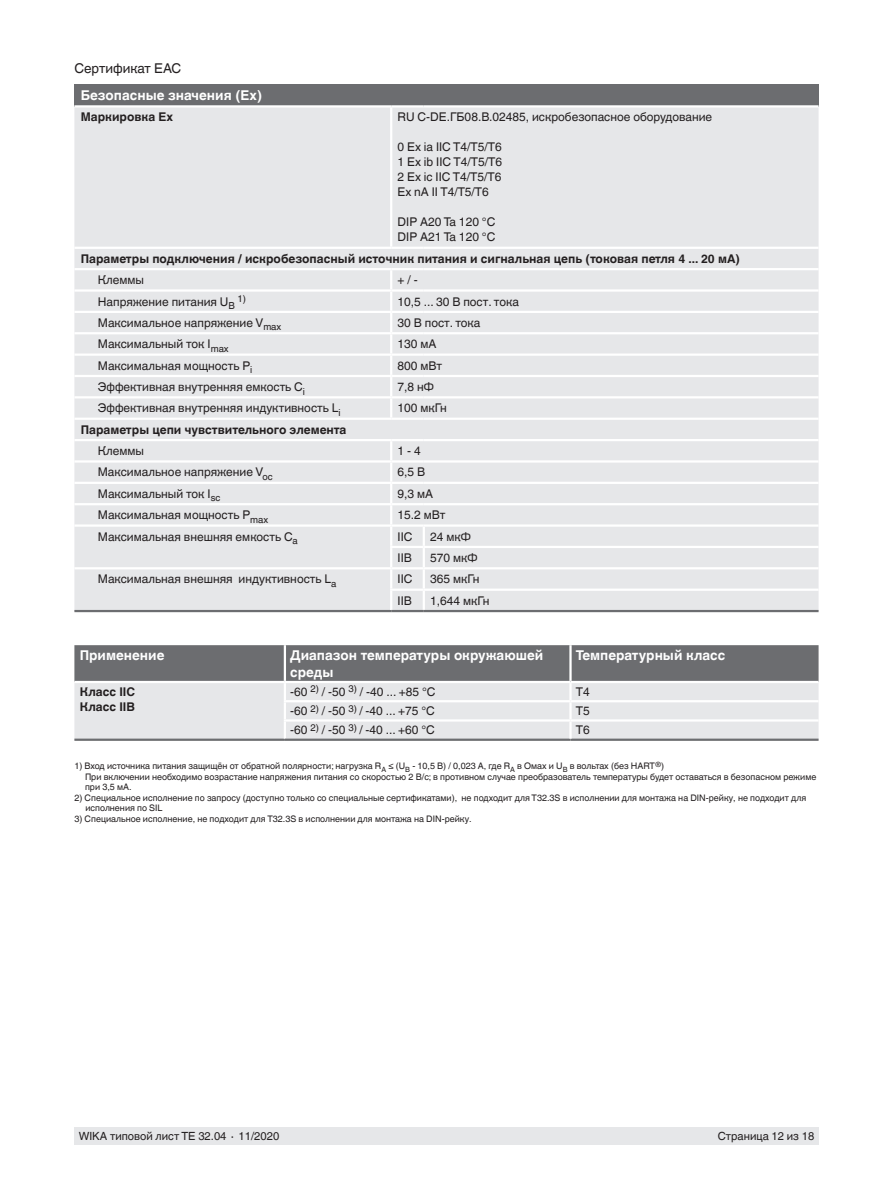
<style>
.page{position:relative;width:893px;height:1188px;background:#fff}
.page>*{position:absolute;margin:0;border:0;box-sizing:border-box;transform-origin:0 0}
.t1{font:700 13.5px/16.5px "Helvetica World";color:#fff}
.t2{font:13.5px "Helvetica World";color:#231f20}
.t3{font:12px/15px "Helvetica World";color:#231f20;text-align:justify}
.t4{font:700 12px/15px "Helvetica World";color:#231f20}
.t5{font:11.25px "Helvetica World";color:#231f20}
.t6{font:9.6px "Helvetica World";color:#231f20}
.t7{font:9px/10.5px "Helvetica World";color:#231f20}
</style>
<div class="page">
<div style="left:74px;top:1128px;width:745px;height:17px;background:#e6e7e9"></div>
<div style="left:74px;top:84px;width:745px;height:22px;background:#6c6d70"></div>
<div style="left:74px;top:108px;width:745px;height:502px;background:#e6e7e9"></div>
<hr style="left:74px;top:610px;width:317px;height:2px;background:#6c6d70">
<hr style="left:390px;top:108px;width:2px;height:139px;background:#fff">
<hr style="left:390px;top:334px;width:2px;height:20px;background:#fff">
<svg style="left:390px;top:356px;width:2px;height:40px"></svg>
<hr style="left:390px;top:398px;width:2px;height:20px;background:#fff">
<hr style="left:74px;top:247px;width:317px;height:2px;background:#fff">
<hr style="left:391px;top:247px;width:33px;height:2px;background:#fff">
<hr style="left:424px;top:247px;width:395px;height:2px;background:#fff">
<hr style="left:74px;top:268px;width:317px;height:2px;background:#fff">
<hr style="left:391px;top:268px;width:33px;height:2px;background:#fff">
<hr style="left:424px;top:268px;width:395px;height:2px;background:#fff">
<hr style="left:74px;top:439px;width:317px;height:2px;background:#fff">
<hr style="left:391px;top:439px;width:33px;height:2px;background:#fff">
<hr style="left:424px;top:439px;width:395px;height:2px;background:#fff">
<hr style="left:74px;top:418px;width:317px;height:2px;background:#fff">
<hr style="left:391px;top:418px;width:33px;height:2px;background:#fff">
<hr style="left:424px;top:418px;width:395px;height:2px;background:#fff">
<hr style="left:74px;top:524px;width:317px;height:3px;background:#fff">
<hr style="left:74px;top:567px;width:317px;height:2px;background:#fff">
<hr style="left:390px;top:569px;width:2px;height:20px;background:#fff">
<svg style="left:390px;top:591px;width:2px;height:19px"></svg>
<hr style="left:74px;top:289px;width:317px;height:3px;background:#fff">
<svg style="left:423px;top:527px;width:2px;height:40px"></svg>
<hr style="left:423px;top:569px;width:2px;height:20px;background:#fff">
<svg style="left:423px;top:591px;width:2px;height:19px"></svg>
<hr style="left:74px;top:105px;width:317px;height:3px;background:#fff">
<hr style="left:391px;top:105px;width:33px;height:3px;background:#fff">
<hr style="left:424px;top:105px;width:395px;height:3px;background:#fff">
<hr style="left:391px;top:289px;width:33px;height:3px;background:#fff">
<svg style="left:390px;top:270px;width:2px;height:62px"></svg>
<hr style="left:424px;top:289px;width:395px;height:3px;background:#fff">
<hr style="left:391px;top:610px;width:33px;height:2px;background:#6c6d70">
<hr style="left:424px;top:610px;width:395px;height:2px;background:#6c6d70">
<hr style="left:74px;top:311px;width:317px;height:2px;background:#fff">
<hr style="left:391px;top:311px;width:33px;height:2px;background:#fff">
<hr style="left:424px;top:311px;width:395px;height:2px;background:#fff">
<hr style="left:74px;top:332px;width:317px;height:2px;background:#fff">
<hr style="left:391px;top:332px;width:33px;height:2px;background:#fff">
<hr style="left:424px;top:332px;width:395px;height:2px;background:#fff">
<hr style="left:74px;top:354px;width:317px;height:2px;background:#fff">
<hr style="left:391px;top:354px;width:33px;height:2px;background:#fff">
<hr style="left:424px;top:354px;width:395px;height:2px;background:#fff">
<hr style="left:74px;top:375px;width:317px;height:2px;background:#fff">
<hr style="left:391px;top:375px;width:33px;height:2px;background:#fff">
<hr style="left:424px;top:375px;width:395px;height:2px;background:#fff">
<hr style="left:74px;top:396px;width:317px;height:2px;background:#fff">
<hr style="left:391px;top:396px;width:33px;height:2px;background:#fff">
<hr style="left:424px;top:396px;width:395px;height:2px;background:#fff">
<svg style="left:390px;top:441px;width:2px;height:126px"></svg>
<hr style="left:74px;top:460px;width:317px;height:3px;background:#fff">
<hr style="left:391px;top:460px;width:33px;height:3px;background:#fff">
<hr style="left:424px;top:460px;width:395px;height:3px;background:#fff">
<hr style="left:74px;top:482px;width:317px;height:2px;background:#fff">
<hr style="left:391px;top:482px;width:33px;height:2px;background:#fff">
<hr style="left:424px;top:482px;width:395px;height:2px;background:#fff">
<hr style="left:74px;top:503px;width:317px;height:2px;background:#fff">
<hr style="left:391px;top:503px;width:33px;height:2px;background:#fff">
<hr style="left:424px;top:503px;width:395px;height:2px;background:#fff">
<hr style="left:391px;top:524px;width:33px;height:3px;background:#fff">
<hr style="left:424px;top:524px;width:395px;height:3px;background:#fff">
<hr style="left:390px;top:546px;width:34px;height:2px;background:#fff">
<hr style="left:424px;top:546px;width:395px;height:2px;background:#fff">
<hr style="left:391px;top:567px;width:33px;height:2px;background:#fff">
<hr style="left:424px;top:567px;width:395px;height:2px;background:#fff">
<hr style="left:390px;top:589px;width:34px;height:2px;background:#fff">
<hr style="left:424px;top:589px;width:395px;height:2px;background:#fff">
<hr style="left:74px;top:739px;width:211px;height:2px;background:#6c6d70">
<svg style="left:74px;top:645px;width:745px;height:94px;background:#b5b6b8"></svg>
<hr style="left:569px;top:645px;width:3px;height:36px;background:#fff">
<hr style="left:284px;top:645px;width:2px;height:36px;background:#fff">
<hr style="left:74px;top:681px;width:211px;height:2px;background:#fff">
<hr style="left:569px;top:683px;width:3px;height:17px;background:#fff">
<hr style="left:570px;top:681px;width:249px;height:2px;background:#fff">
<hr style="left:284px;top:700px;width:286px;height:2px;background:#fff">
<hr style="left:570px;top:700px;width:249px;height:2px;background:#fff">
<hr style="left:569px;top:702px;width:3px;height:17px;background:#fff">
<hr style="left:284px;top:719px;width:286px;height:3px;background:#fff">
<hr style="left:285px;top:739px;width:285px;height:2px;background:#6c6d70">
<hr style="left:570px;top:739px;width:249px;height:2px;background:#6c6d70">
<hr style="left:570px;top:719px;width:249px;height:3px;background:#fff">
<hr style="left:569px;top:722px;width:3px;height:17px;background:#fff">
<p class="t2" style="left:74px;top:61px;width:108px">Сертификат EAC</p>
<p class="t1" style="left:81px;top:87px;width:183px">Безопасные значения (Ex)</p>
<p class="t4" style="left:81px;top:110px;width:94px">Маркировка Ex</p>
<p class="t3" style="left:398px;top:110px;width:316px">RU C-DE.ГБ08.B.02485, искробезопасное оборудование</p>
<p class="t3" style="left:398px;top:140px;width:106px">0 Ex ia IIC T4/T5/T6<br>1 Ex ib IIC T4/T5/T6<br>2 Ex ic IIC T4/T5/T6<br>Ex nA II T4/T5/T6</p>
<p class="t3" style="left:398px;top:215px;width:99px">DIP A20 Ta 120 °C<br>DIP A21 Ta 120 °C</p>
<p class="t4" style="left:81px;top:251px;width:661px">Параметры подключения / искробезопасный источник питания и сигнальная цепь (токовая петля 4 ... 20 мА)</p>
<p class="t3" style="left:98px;top:273px;width:48px">Клеммы</p>
<p class="t3" style="left:398px;top:273px;width:22px">+ / -</p>
<p class="t3" style="left:98px;top:294px;width:139px">Напряжение питания U<sub>B</sub></p>
<p class="t6" style="left:237px;top:293px;width:10px">1)</p>
<p class="t3" style="left:398px;top:294px;width:123px">10,5 ... 30 В пост. тока</p>
<p class="t3" style="left:98px;top:315px;width:185px">Максимальное напряжение V<sub>max</sub></p>
<p class="t3" style="left:398px;top:315px;width:84px">30 В пост. тока</p>
<p class="t3" style="left:98px;top:337px;width:132px">Максимальный ток I<sub>max</sub></p>
<p class="t3" style="left:398px;top:337px;width:40px">130 мА</p>
<p class="t3" style="left:98px;top:358px;width:156px">Максимальная мощность P<sub>i</sub></p>
<p class="t3" style="left:398px;top:358px;width:46px">800 мВт</p>
<p class="t3" style="left:98px;top:379px;width:209px">Эффективная внутренняя емкость C<sub>i</sub></p>
<p class="t3" style="left:398px;top:379px;width:38px">7,8 нФ</p>
<p class="t3" style="left:98px;top:401px;width:244px">Эффективная внутренняя индуктивность L<sub>i</sub></p>
<p class="t3" style="left:398px;top:401px;width:51px">100 мкГн</p>
<p class="t4" style="left:81px;top:422px;width:267px">Параметры цепи чувствительного элемента</p>
<p class="t3" style="left:98px;top:443px;width:48px">Клеммы</p>
<p class="t3" style="left:398px;top:443px;width:25px">1 - 4</p>
<p class="t3" style="left:98px;top:465px;width:176px">Максимальное напряжение V<sub>oc</sub></p>
<p class="t3" style="left:398px;top:465px;width:29px">6,5 В</p>
<p class="t3" style="left:98px;top:486px;width:124px">Максимальный ток I<sub>sc</sub></p>
<p class="t3" style="left:398px;top:486px;width:37px">9,3 мА</p>
<p class="t3" style="left:98px;top:508px;width:172px">Максимальная мощность P<sub>max</sub></p>
<p class="t3" style="left:398px;top:508px;width:49px">15.2 мВт</p>
<p class="t3" style="left:98px;top:529px;width:202px">Максимальная внешняя емкость C<sub>a</sub></p>
<p class="t3" style="left:398px;top:529px;width:16px">IIC</p>
<p class="t3" style="left:430px;top:529px;width:42px">24 мкФ</p>
<p class="t3" style="left:398px;top:550px;width:16px">IIB</p>
<p class="t3" style="left:430px;top:550px;width:49px">570 мкФ</p>
<p class="t3" style="left:98px;top:572px;width:240px">Максимальная внешняя индуктивность L<sub>a</sub></p>
<p class="t3" style="left:398px;top:572px;width:16px">IIC</p>
<p class="t3" style="left:430px;top:572px;width:51px">365 мкГн</p>
<p class="t3" style="left:398px;top:593px;width:16px">IIB</p>
<p class="t3" style="left:430px;top:593px;width:61px">1,644 мкГн</p>
<p class="t1" style="left:80px;top:647px;width:86px">Применение</p>
<p class="t1" style="left:290px;top:647px;width:255px">Диапазон температуры окружаюшей среды</p>
<p class="t1" style="left:576px;top:647px;width:151px">Температурный класс</p>
<p class="t4" style="left:80px;top:684px;width:57px">Класс IIC<br>Класс IIB</p>
<p class="t3" style="left:290px;top:684px;width:147px">-60 <sup>2)</sup> / -50 <sup>3)</sup> / -40 ... +85 °C</p>
<p class="t3" style="left:576px;top:684px;width:15px">T4</p>
<p class="t3" style="left:290px;top:704px;width:146px">-60 <sup>2)</sup> / -50 <sup>3)</sup> / -40 ... +75 °C</p>
<p class="t3" style="left:576px;top:704px;width:15px">T5</p>
<p class="t3" style="left:290px;top:723px;width:146px">-60 <sup>2)</sup> / -50 <sup>3)</sup> / -40 ... +60 °C</p>
<p class="t3" style="left:576px;top:723px;width:15px">T6</p>
<p class="t7" style="left:85px;top:761px;width:733px;text-indent:-11px">1) Вход источника питания защищён от обратной полярности; нагрузка R<sub>A</sub> ≤ (U<sub>B</sub> - 10,5 В) / 0,023 А, где R<sub>A</sub> в Омах и U<sub>B</sub> в вольтах (без HART<sup>®</sup>)<br>При включении необходимо возрастание напряжения питания со скоростью 2 В/с; в противном случае преобразователь температуры будет оставаться в безопасном режиме при 3,5 мА.</p>
<p class="t7" style="left:85px;top:793px;width:722px;text-indent:-11px">2) Специальное исполнение по запросу (доступно только со специальные сертификатами), не подходит для T32.3S в исполнении для монтажа на DIN-рейку, не подходит для исполнения по SIL</p>
<p class="t7" style="left:74px;top:814px;width:399px">3) Специальное исполнение, не подходит для T32.3S в исполнении для монтажа на DIN-рейку.</p>
<p class="t5" style="left:79px;top:1130px;width:202px">WIKA типовой лист TE 32.04 ∙ 11/2020</p>
<p class="t5" style="left:718px;top:1130px;width:98px">Страница 12 из 18</p>
</div>
